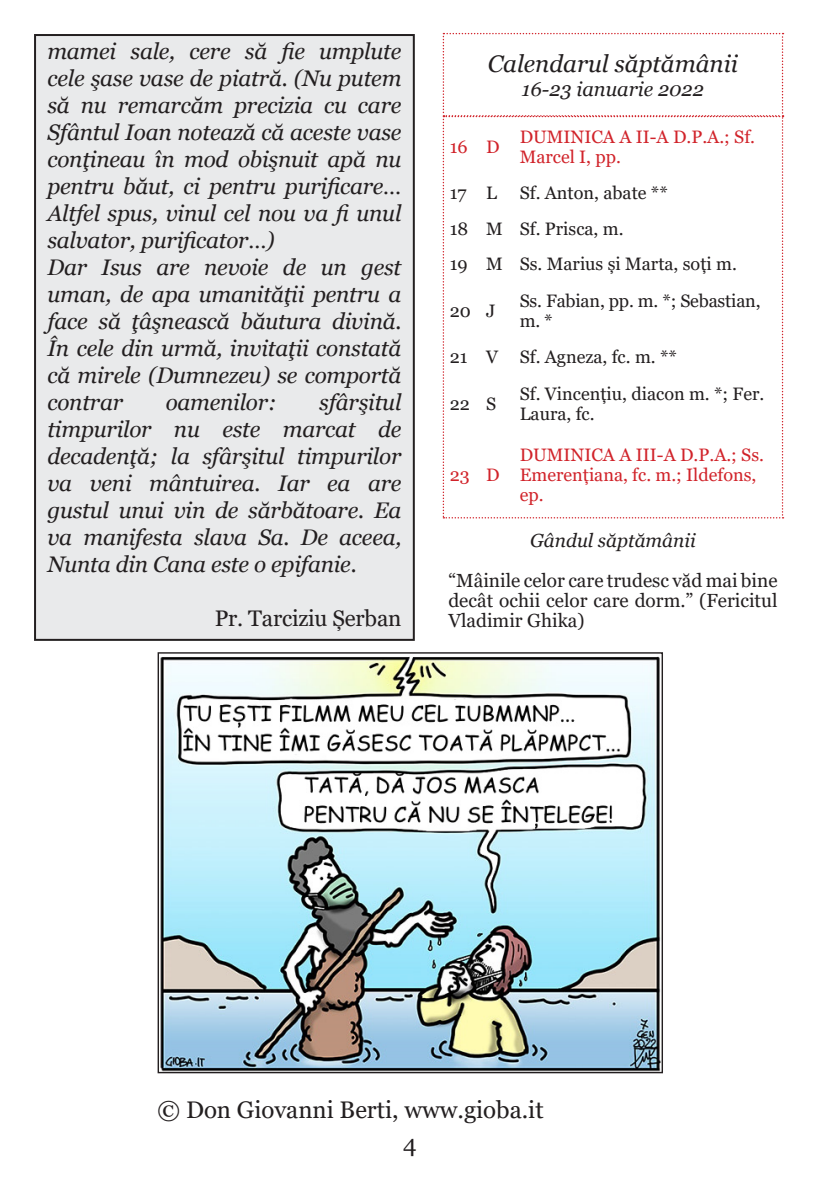
<style>
.page{position:relative;width:840px;height:1191px;background:#fff}
.page>*{position:absolute;margin:0;border:0;box-sizing:border-box;transform-origin:0 0}
.t1{font:24px "Georgia";color:#231f20}
.t2{font:italic 24px "Georgia";color:#231f20}
.t3{font:italic 22.4px/27px "Georgia";letter-spacing:-.01em;color:#231f20;text-align:justify}
.t4{font:22.4px "Georgia";letter-spacing:-.01em;color:#231f20}
.t5{font:italic 20px "Georgia";color:#231f20}
.t6{font:19px/20px "Georgia";color:#231f20;text-align:justify}
.t7{font:italic 19px "Georgia";color:#231f20}
.t8{font:18px/20px "Georgia";color:#231f20}
.t9{font:18px/20px "Georgia";color:#d1232a}
</style>
<div class="page">
<div style="left:35px;top:35px;width:378px;height:605px;background:#e9eaeb"></div>
<div style="left:34px;top:34px;width:380px;height:607px;border:2px solid #231f20"></div>
<img style="left:160px;top:656px;width:500px;height:415px">
<svg style="left:442px;top:33px;width:341px;height:485px"></svg>
<p class="t3" style="left:47px;top:38px;width:355px">mamei sale, cere să fie umplute cele şase vase de piatră. (Nu putem să nu remarcăm precizia cu care Sfântul Ioan notează că aceste vase conţineau în mod obişnuit apă nu pentru băut, ci pentru purificare… Altfel spus, vinul cel nou va fi unul salvator, purificator…)</p>
<p class="t3" style="left:47px;top:254px;width:355px">Dar Isus are nevoie de un gest uman, de apa umanităţii pentru a face să ţâşnească băutura divină.<br>În cele din urmă, invitaţii constată că mirele (Dumnezeu) se comportă contrar</p>
<p class="t3" style="left:47px;top:389px;width:355px;text-indent:272px">sfârşitul timpurilor nu este marcat de decadenţă; la sfârşitul timpurilor va veni mântuirea. Iar ea are gustul unui vin de sărbătoare. Ea va manifesta slava Sa. De aceea, Nunta din Cana este o epifanie.</p>
<p class="t4" style="left:214px;top:604px;width:188px">Pr. Tarciziu Șerban</p>
<p class="t3" style="left:166px;top:389px;width:112px">oamenilor:</p>
<p class="t2" style="left:487px;top:48px;width:251px">Calendarul săptămânii</p>
<p class="t5" style="left:521px;top:76px;width:183px">16-23 ianuarie 2022</p>
<p class="t9" style="left:449px;top:137px;width:19px">16</p>
<p class="t9" style="left:486px;top:137px;width:15px">D</p>
<p class="t9" style="left:519px;top:127px;width:237px">DUMINICA A II-A D.P.A.; Sf.<br>Marcel I, pp.</p>
<p class="t8" style="left:449px;top:183px;width:18px">17</p>
<p class="t8" style="left:486px;top:183px;width:12px">L</p>
<p class="t8" style="left:519px;top:183px;width:150px">Sf. Anton, abate **</p>
<p class="t8" style="left:449px;top:219px;width:20px">18</p>
<p class="t8" style="left:486px;top:219px;width:18px">M</p>
<p class="t8" style="left:519px;top:219px;width:105px">Sf. Prisca, m.</p>
<p class="t8" style="left:449px;top:255px;width:19px">19</p>
<p class="t8" style="left:486px;top:255px;width:18px">M</p>
<p class="t8" style="left:519px;top:255px;width:218px">Ss. Marius și Marta, soți m.</p>
<p class="t8" style="left:449px;top:301px;width:23px">20</p>
<p class="t8" style="left:486px;top:301px;width:11px">J</p>
<p class="t8" style="left:519px;top:291px;width:242px">Ss. Fabian, pp. m. *; Sebastian, m. *</p>
<p class="t8" style="left:449px;top:347px;width:19px">21</p>
<p class="t8" style="left:486px;top:347px;width:14px">V</p>
<p class="t8" style="left:519px;top:347px;width:159px">Sf. Agneza, fc. m. **</p>
<p class="t8" style="left:449px;top:394px;width:22px">22</p>
<p class="t8" style="left:486px;top:394px;width:12px">S</p>
<p class="t8" style="left:519px;top:384px;width:246px">Sf. Vincențiu, diacon m. *; Fer.<br>Laura, fc.</p>
<p class="t9" style="left:449px;top:465px;width:21px">23</p>
<p class="t9" style="left:486px;top:465px;width:15px">D</p>
<p class="t9" style="left:519px;top:445px;width:246px">DUMINICA A III-A D.P.A.; Ss.<br>Emerențiana, fc. m.; Ildefons, ep.</p>
<p class="t7" style="left:530px;top:528px;width:167px">Gândul săptămânii</p>
<p class="t6" style="left:448px;top:571px;width:330px">“Mâinile celor care trudesc văd mai bine decât ochii celor care dorm.” (Fericitul Vladimir Ghika)</p>
<p class="t1" style="left:157px;top:1095px;width:387px">© Don Giovanni Berti, www.gioba.it</p>
<p class="t1" style="left:403px;top:1129px;width:15px">4</p>
</div>
